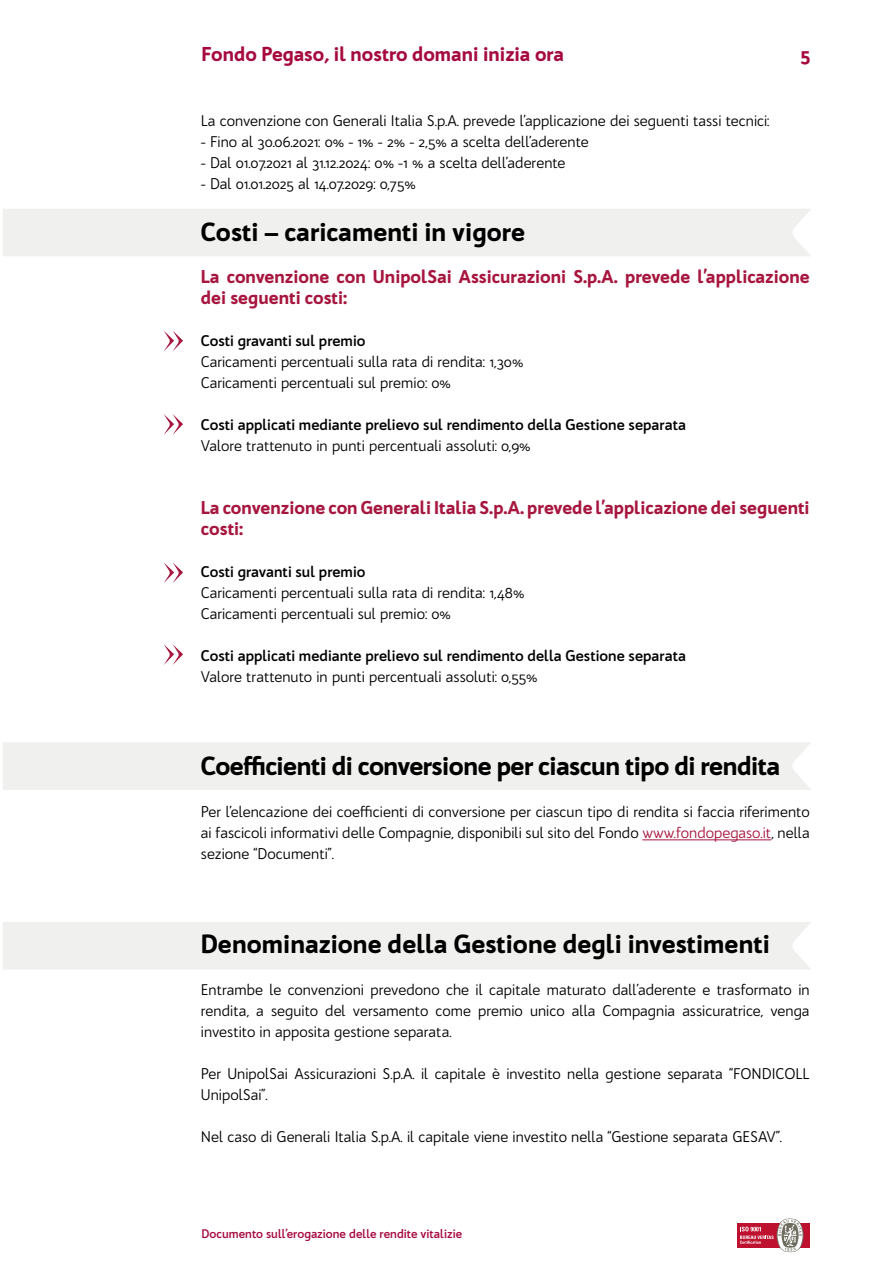
<style>
.page{position:relative;width:893px;height:1263px;background:#fff}
.page>*{position:absolute;margin:0;border:0;box-sizing:border-box;transform-origin:0 0}
.t1{font:900 25.5px "Bw Quinta Pro";color:#000}
.t2{font:900 25.5px "Bw Quinta Pro";letter-spacing:-.02em;color:#000}
.t3{font:900 19.5px "Bw Quinta Pro";color:#a60a3d}
.t4{font:900 18px/21px "Bw Quinta Pro";color:#a7163e}
.t5{font:15px/21px "Bw Quinta Pro";color:#000}
.t6{font:700 15px "Bw Quinta Pro";color:#000}
.t7{font:700 12px "Bw Quinta Pro";color:#a60a3d}
.s1{color:#a7163e}
</style>
<div class="page">
<div style="left:737px;top:1223px;width:73px;height:25px;background:#bd112f"></div>
<svg style="left:740px;top:1218px;width:64px;height:34px"></svg>
<div style="left:3px;top:922px;width:808px;height:47px;background:#f0f0ef"></div>
<div style="left:3px;top:209px;width:808px;height:47px;background:#f0f0ef"></div>
<div style="left:3px;top:742px;width:808px;height:48px;background:#f0f0ef"></div>
<hr style="left:642px;top:839px;width:129px;height:1px;background:#a7163e">
<svg style="left:164px;top:331px;width:19px;height:20px"></svg>
<svg style="left:164px;top:414px;width:19px;height:21px"></svg>
<svg style="left:164px;top:562px;width:19px;height:21px"></svg>
<svg style="left:164px;top:644px;width:19px;height:21px"></svg>
<h2 class="t3" style="left:201px;top:42px;width:364px">Fondo Pegaso, il nostro domani inizia ora</h2>
<h2 class="t3" style="left:800px;top:42px;width:11px">5</h2>
<p class="t5" style="left:201px;top:110px;width:570px">La convenzione con Generali Italia S.p.A. prevede l’applicazione dei seguenti tassi tecnici:</p>
<p class="t5" style="left:201px;top:131px;width:389px">- Fino al 30.06.2021: 0% - 1% - 2% - 2,5% a scelta dell’aderente</p>
<p class="t5" style="left:201px;top:152px;width:366px">- Dal 01.07.2021 al 31.12.2024: 0% -1 % a scelta dell’aderente</p>
<p class="t5" style="left:201px;top:173px;width:216px">- Dal 01.01.2025 al 14.07.2029: 0,75%</p>
<h1 class="t1" style="left:201px;top:215px;width:326px">Costi – caricamenti in vigore</h1>
<p class="t4" style="left:201px;top:266px;width:610px">La convenzione con UnipolSai Assicurazioni S.p.A. prevede l’applicazione dei seguenti costi:</p>
<p class="t6" style="left:201px;top:331px;width:166px">Costi gravanti sul premio</p>
<p class="t5" style="left:201px;top:351px;width:324px">Caricamenti percentuali sulla rata di rendita: 1,30%<br>Caricamenti percentuali sul premio: 0%</p>
<p class="t6" style="left:201px;top:415px;width:487px">Costi applicati mediante prelievo sul rendimento della Gestione separata</p>
<p class="t5" style="left:201px;top:435px;width:331px">Valore trattenuto in punti percentuali assoluti: 0,9%</p>
<p class="t4" style="left:201px;top:497px;width:610px">La convenzione con Generali Italia S.p.A. prevede l’applicazione dei seguenti costi:</p>
<p class="t6" style="left:201px;top:562px;width:166px">Costi gravanti sul premio</p>
<p class="t5" style="left:201px;top:582px;width:325px">Caricamenti percentuali sulla rata di rendita: 1,48%<br>Caricamenti percentuali sul premio: 0%</p>
<p class="t6" style="left:201px;top:646px;width:487px">Costi applicati mediante prelievo sul rendimento della Gestione separata</p>
<p class="t5" style="left:201px;top:666px;width:338px">Valore trattenuto in punti percentuali assoluti: 0,55%</p>
<h1 class="t2" style="left:201px;top:750px;width:581px">Coefficienti di conversione per ciascun tipo di rendita</h1>
<p class="t5" style="left:201px;top:801px;width:610px;text-align:justify">Per l’elencazione dei coefficienti di conversione per ciascun tipo di rendita si faccia riferimento ai fascicoli informativi delle Compagnie, disponibili sul sito del Fondo <span class="s1">www.fondopegaso.it</span>, nella sezione “Documenti”.</p>
<h1 class="t1" style="left:201px;top:927px;width:570px">Denominazione della Gestione degli investimenti</h1>
<p class="t5" style="left:201px;top:979px;width:610px;text-align:justify">Entrambe le convenzioni prevedono che il capitale maturato dall’aderente e trasformato in rendita, a seguito del versamento come premio unico alla Compagnia assicuratrice, venga investito in apposita gestione separata.</p>
<p class="t5" style="left:201px;top:1063px;width:610px">Per UnipolSai Assicurazioni S.p.A. il capitale è investito nella gestione separata “FONDICOLL<br>UnipolSai”.</p>
<p class="t5" style="left:201px;top:1126px;width:583px">Nel caso di Generali Italia S.p.A. il capitale viene investito nella “Gestione separata GESAV”.</p>
<p class="t7" style="left:201px;top:1226px;width:262px">Documento sull’erogazione delle rendite vitalizie</p>
</div>
